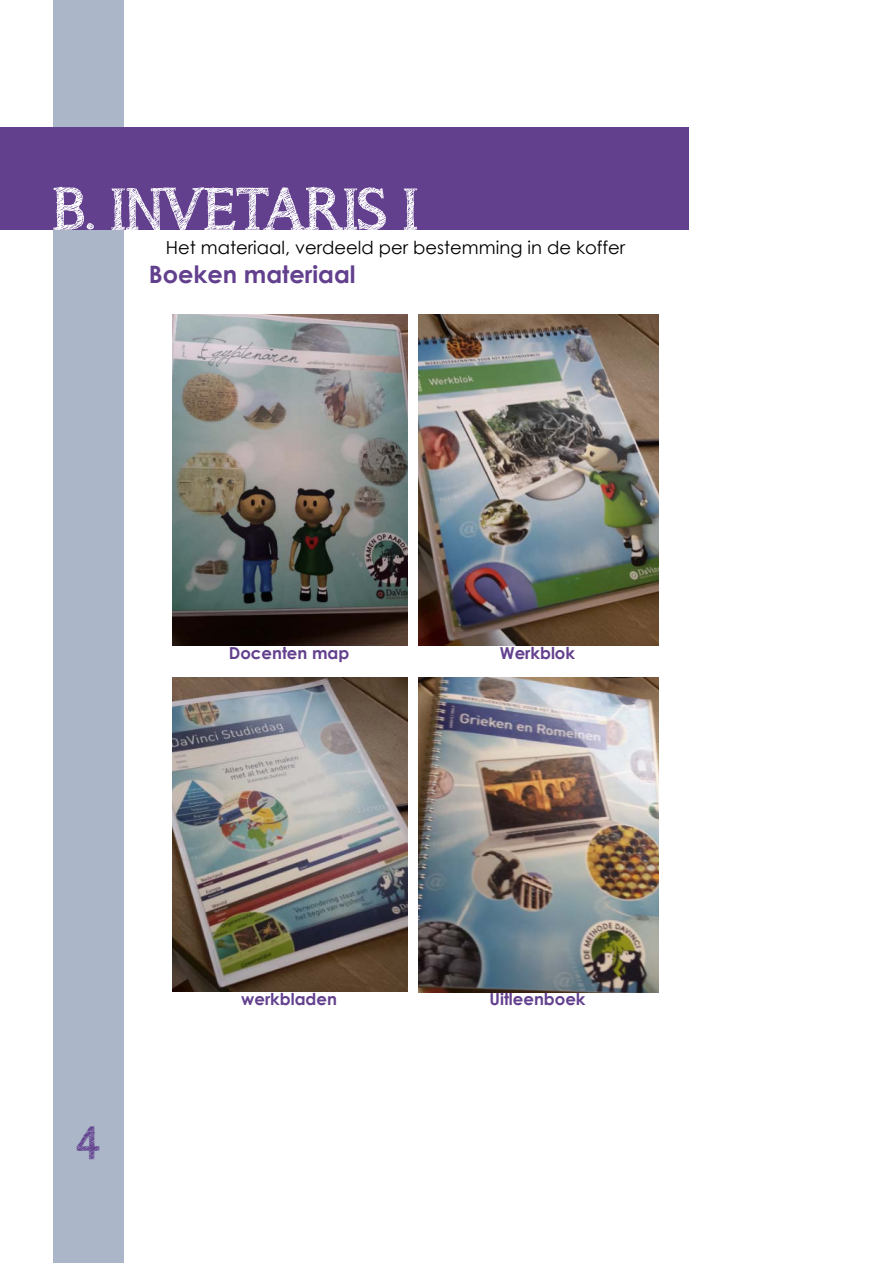
<style>
.page{position:relative;width:893px;height:1263px;background:#fff}
.page>*{position:absolute;margin:0;border:0;box-sizing:border-box;transform-origin:0 0}
.t1{font:58.5px "asongforjennifer";color:#fff}
.t2{font:45px "asongforjennifer";color:#62408e}
.t3{font:700 24px "Century Gothic";color:#62408e}
.t4{font:18px "Century Gothic";color:#000}
.t5{font:700 16.5px "Century Gothic";color:#62408e}
</style>
<div class="page">
<div style="left:53px;top:0;width:70px;height:1263px;background:#acb6c9"></div>
<div style="left:0;top:128px;width:689px;height:102px;background:#62408e"></div>
<img style="left:172px;top:315px;width:235px;height:331px">
<img style="left:419px;top:315px;width:239px;height:330px">
<img style="left:172px;top:677px;width:235px;height:315px">
<img style="left:419px;top:677px;width:239px;height:315px">
<h1 class="t1" style="left:53px;top:174px;width:366px">B. INVETARIS I</h1>
<p class="t4" style="left:166px;top:235px;width:461px">Het materiaal, verdeeld per bestemming in de koffer</p>
<h3 class="t3" style="left:149px;top:256px;width:208px">Boeken materiaal</h3>
<p class="t5" style="left:229px;top:640px;width:122px">Docenten map</p>
<p class="t5" style="left:500px;top:640px;width:77px">Werkblok</p>
<h2 class="t2" style="left:77px;top:1116px;width:25px">4</h2>
<p class="t5" style="left:241px;top:987px;width:97px">werkbladen</p>
<p class="t5" style="left:489px;top:987px;width:98px">Uitleenboek</p>
</div>
